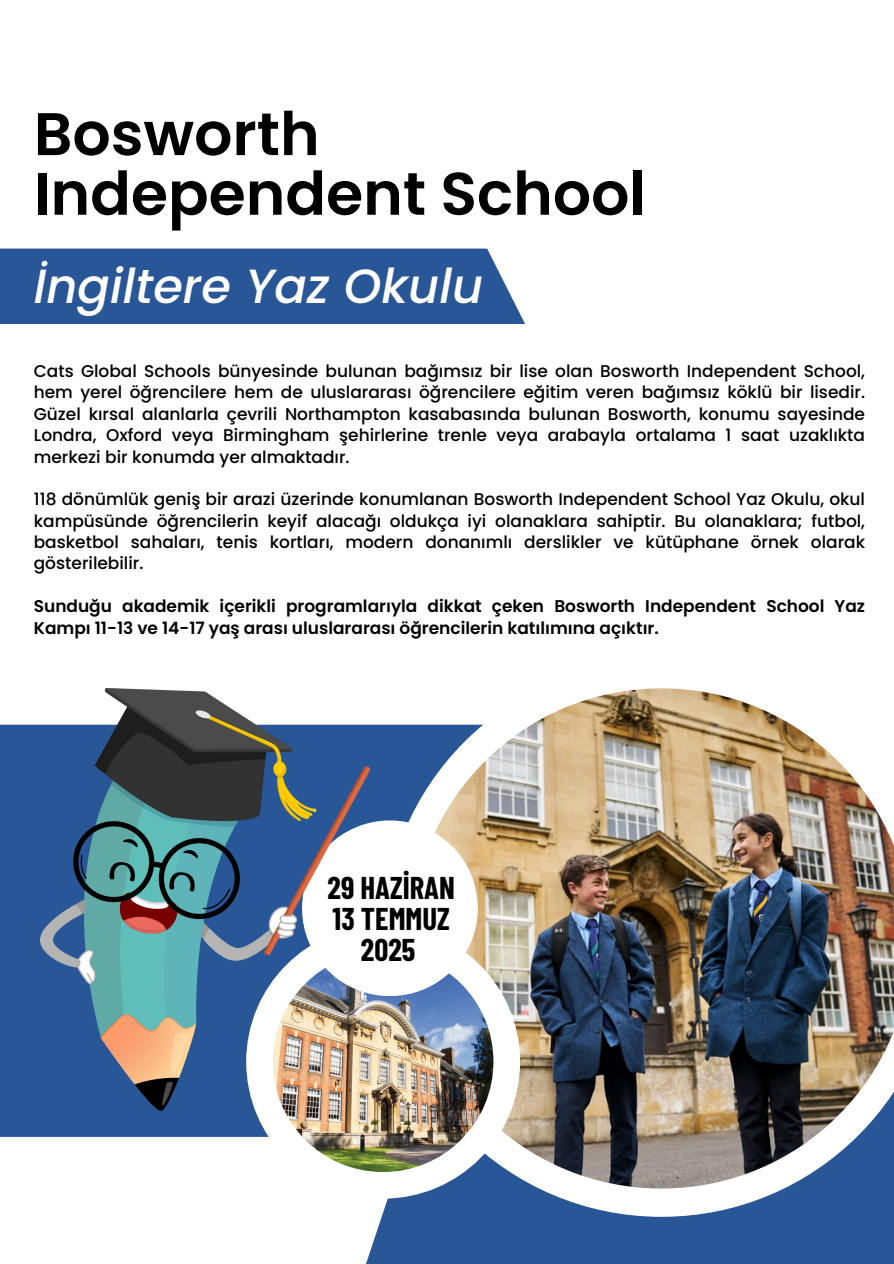
<style>
.page{position:relative;width:894px;height:1264px;background:#fff}
.page>*{position:absolute;margin:0;border:0;box-sizing:border-box;transform-origin:0 0}
.t1{font:600 60px/59.7px "Poppins";color:#000}
.t2{font:italic 500 48px "Poppins";color:#fff}
.t3{font:700 30.75px/30.8px "Barlow Condensed";color:#000;text-align:center}
.t4{font:500 16.95px/21.3px "Poppins";color:#000;text-align:justify}
.t5{font:600 16.95px/21.3px "Poppins";color:#000}
</style>
<div class="page">
<div style="left:0;top:724px;width:383px;height:412px;background:#285697"></div>
<div style="left:366px;top:1213px;width:527px;height:50px;background:#285697"></div>
<svg style="left:383px;top:724px;width:510px;height:492px;fill:#285697"></svg>
<img style="left:411px;top:688px;width:482px;height:500px">
<div style="left:246px;top:924px;width:274px;height:274px;background:#fff;border-radius:50%"></div>
<img style="left:273px;top:951px;width:220px;height:220px;border-radius:50%">
<div style="left:302px;top:820px;width:175px;height:176px;background:#fff;border-radius:50%"></div>
<img style="left:40px;top:688px;width:329px;height:422px">
<div style="left:0;top:248px;width:525px;height:76px;background:#285697"></div>
<p class="t1" style="left:34px;top:104px;width:613px">Bosworth<br>Independent School</p>
<p class="t2" style="left:34px;top:253px;width:450px">İngiltere Yaz Okulu</p>
<p class="t4" style="left:34px;top:360px;width:832px">Cats Global Schools bünyesinde bulunan bağımsız bir lise olan Bosworth Independent School, hem yerel öğrencilere hem de uluslararası öğrencilere eğitim veren bağımsız köklü bir lisedir.<br>Güzel kırsal alanlarla çevrili Northampton kasabasında bulunan Bosworth, konumu sayesinde Londra, Oxford veya Birmingham şehirlerine trenle veya arabayla ortalama 1 saat uzaklıkta merkezi bir konumda yer almaktadır.</p>
<p class="t4" style="left:34px;top:488px;width:832px">118 dönümlük geniş bir arazi üzerinde konumlanan Bosworth Independent School Yaz Okulu, okul kampüsünde öğrencilerin keyif alacağı oldukça iyi olanaklara sahiptir. Bu olanaklara; futbol, basketbol sahaları, tenis kortları, modern donanımlı derslikler ve kütüphane örnek olarak gösterilebilir.</p>
<p class="t5" style="left:34px;top:595px;width:832px">Sunduğu akademik içerikli programlarıyla dikkat çeken Bosworth Independent School Yaz<br>Kampı 11-13 ve 14-17 yaş arası uluslararası öğrencilerin katılımına açıktır.</p>
<h3 class="t3" style="left:327px;top:871px;width:129px">29 HAZİRAN<br>13 TEMMUZ<br>2025</h3>
</div>
